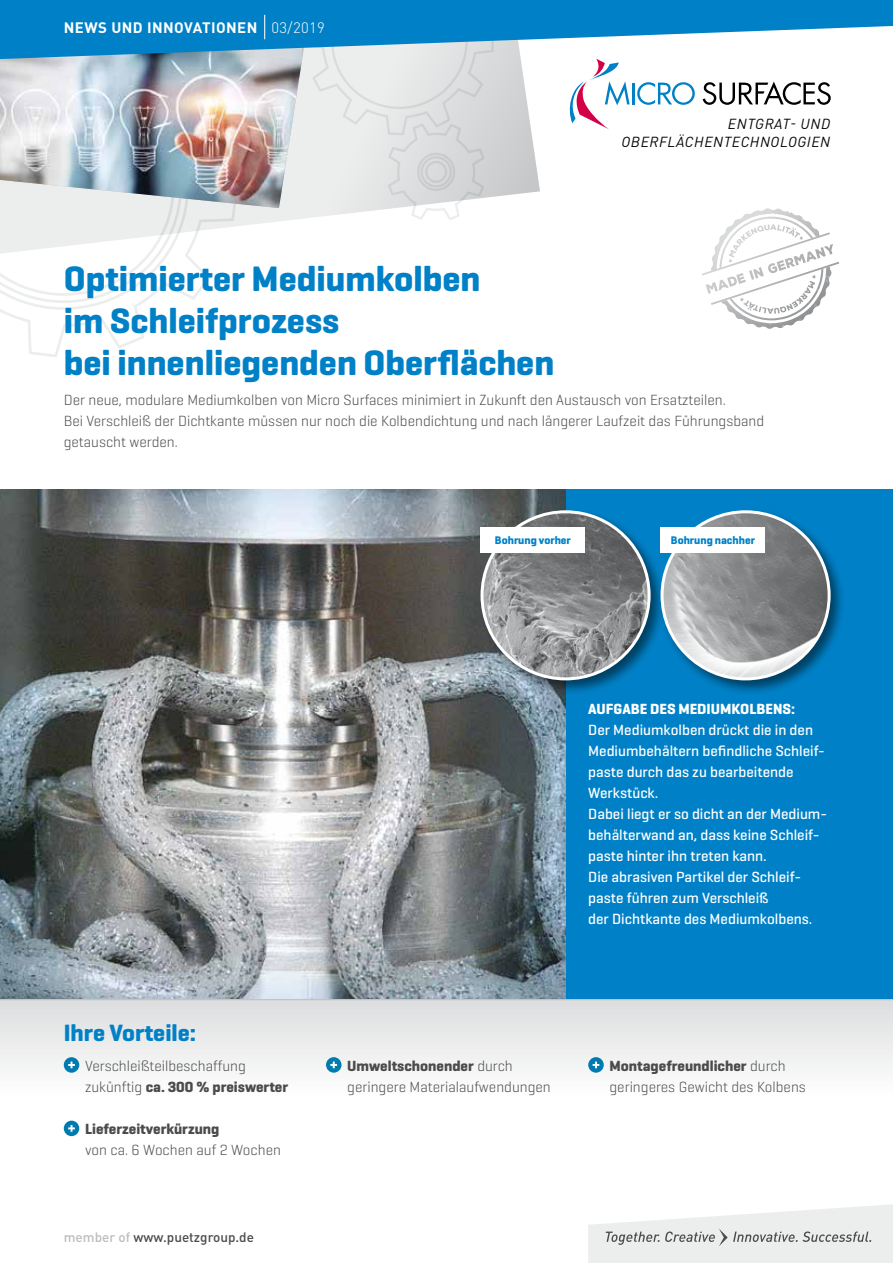
<style>
.page{position:relative;width:893px;height:1263px;background:#fff}
.page>*{position:absolute;margin:0;border:0;box-sizing:border-box;transform-origin:0 0}
.t1{font:700 36px/42px "Geogrotesque";color:#0081c7}
.t2{font:700 24px "Geogrotesque";color:#0081c7}
.t3{font:300 15px/21px "Geogrotesque";color:#4b4b4d}
.t4{font:500 15px/21px "Geogrotesque";color:#fff}
.t5{font:700 15px "DIN Pro";letter-spacing:.03em;color:#fff}
.t6{font:700 15px "Geogrotesque";color:#fff}
.t7{font:700 15px "Geogrotesque";color:#4b4b4d}
.t8{font:italic 14.4px/18px "DIN Pro";letter-spacing:.04em;color:#000;text-align:right}
.t9{font:500 13.5px "DIN Pro";color:#4b4b4d}
.t10{font:700 11.25px "Geogrotesque";color:#0081c7}
.s1{font-weight:300}
.s2{font-weight:700}
.s3{color:#bbbdbe}
</style>
<div class="page">
<img style="left:0;top:489px;width:567px;height:510px">
<div style="left:567px;top:489px;width:326px;height:510px;background:#0081c7"></div>
<svg style="left:239px;top:59px;width:301px;height:167px"></svg>
<svg style="left:22px;top:208px;width:217px;height:149px"></svg>
<svg style="left:0;top:208px;width:200px;height:112px"></svg>
<svg style="left:304px;top:59px;width:191px;height:163px;background:#e4e5e5"></svg>
<img style="left:0;top:59px;width:302px;height:149px">
<svg style="left:0;top:0;width:893px;height:59px;fill:#0081c7"></svg>
<svg style="left:264px;top:15px;width:1px;height:24px"></svg>
<hr style="left:632px;top:83px;width:2px;height:21px;background:#0081c7">
<svg style="left:637px;top:82px;width:58px;height:23px"></svg>
<svg style="left:703px;top:82px;width:128px;height:23px"></svg>
<svg style="left:569px;top:59px;width:61px;height:70px"></svg>
<div style="left:0;top:999px;width:893px;height:128px;background:linear-gradient(to bottom,#dedfe0,#fff)"></div>
<svg style="left:588px;top:1204px;width:305px;height:59px"></svg>
<hr style="left:0;top:999px;width:893px;height:1px;background:#bbbdbe">
<svg style="left:702px;top:208px;width:137px;height:121px"></svg>
<div style="left:64px;top:1057px;width:15px;height:16px;background:#007bb0;border-radius:50%"></div>
<svg style="left:68px;top:1061px;width:7px;height:7px"></svg>
<div style="left:64px;top:1121px;width:15px;height:15px;background:#007bb0;border-radius:50%"></div>
<svg style="left:68px;top:1125px;width:7px;height:7px"></svg>
<div style="left:326px;top:1057px;width:15px;height:16px;background:#007bb0;border-radius:50%"></div>
<svg style="left:330px;top:1061px;width:7px;height:7px"></svg>
<svg style="left:588px;top:1057px;width:16px;height:16px"></svg>
<svg style="left:593px;top:1061px;width:6px;height:7px"></svg>
<div style="left:478px;top:507px;width:187px;height:188px;background:#000;opacity:.5"></div>
<img style="left:482px;top:512px;width:167px;height:167px">
<div style="left:658px;top:507px;width:187px;height:188px;background:#000;opacity:.5"></div>
<img style="left:662px;top:513px;width:167px;height:166px">
<div style="left:480px;top:527px;width:105px;height:26px;background:#fff"></div>
<div style="left:660px;top:527px;width:105px;height:26px;background:#fff"></div>
<p class="t5" style="left:64px;top:17px;width:262px">NEWS UND INNOVATIONEN <span class="s1">03/2019</span></p>
<p class="t8" style="left:621px;top:114px;width:210px">ENTGRAT- UND<br>OBERFLÄCHENTECHNOLOGIEN</p>
<h1 class="t1" style="left:64px;top:258px;width:492px">Optimierter Mediumkolben<br>im Schleifprozess<br>bei innenliegenden Oberflächen</h1>
<p class="t3" style="left:64px;top:389px;width:702px">Der neue, modulare Mediumkolben von Micro Surfaces minimiert in Zukunft den Austausch von Ersatzteilen.<br>Bei Verschleiß der Dichtkante müssen nur noch die Kolbendichtung und nach längerer Laufzeit das Führungsband getauscht werden.</p>
<p class="t10" style="left:495px;top:533px;width:77px">Bohrung vorher</p>
<p class="t10" style="left:671px;top:533px;width:85px">Bohrung nachher</p>
<h2 class="t2" style="left:64px;top:1018px;width:134px">Ihre Vorteile:</h2>
<p class="t3" style="left:85px;top:1055px;width:205px">Verschleißteilbeschaffung zukünftig <span class="s2">ca. 300 % preiswerter</span></p>
<p class="t7" style="left:85px;top:1120px;width:136px">Lieferzeitverkürzung</p>
<p class="t3" style="left:85px;top:1139px;width:197px">von ca. 6 Wochen auf 2 Wochen</p>
<p class="t9" style="left:64px;top:1228px;width:192px"><span class="s3">member of</span> www.puetzgroup.de</p>
<p class="t6" style="left:588px;top:700px;width:208px">AUFGABE DES MEDIUMKOLBENS:</p>
<p class="t4" style="left:588px;top:719px;width:240px">Der Mediumkolben drückt die in den<br>Mediumbehältern befindliche Schleif&shy;paste durch das zu bearbeitende<br>Werkstück.<br>Dabei liegt er so dicht an der Medium&shy;behälterwand an, dass keine Schleif&shy;paste hinter ihn treten kann.<br>Die abrasiven Partikel der Schleif&shy;paste führen zum Verschleiß<br>der Dichtkante des Mediumkolbens.</p>
<p class="t3" style="left:347px;top:1055px;width:205px"><span class="s2">Umweltschonender</span> durch geringere Materialaufwendungen</p>
<p class="t3" style="left:609px;top:1055px;width:198px"><span class="s2">Montagefreundlicher</span> durch geringeres Gewicht des Kolbens</p>
</div>
